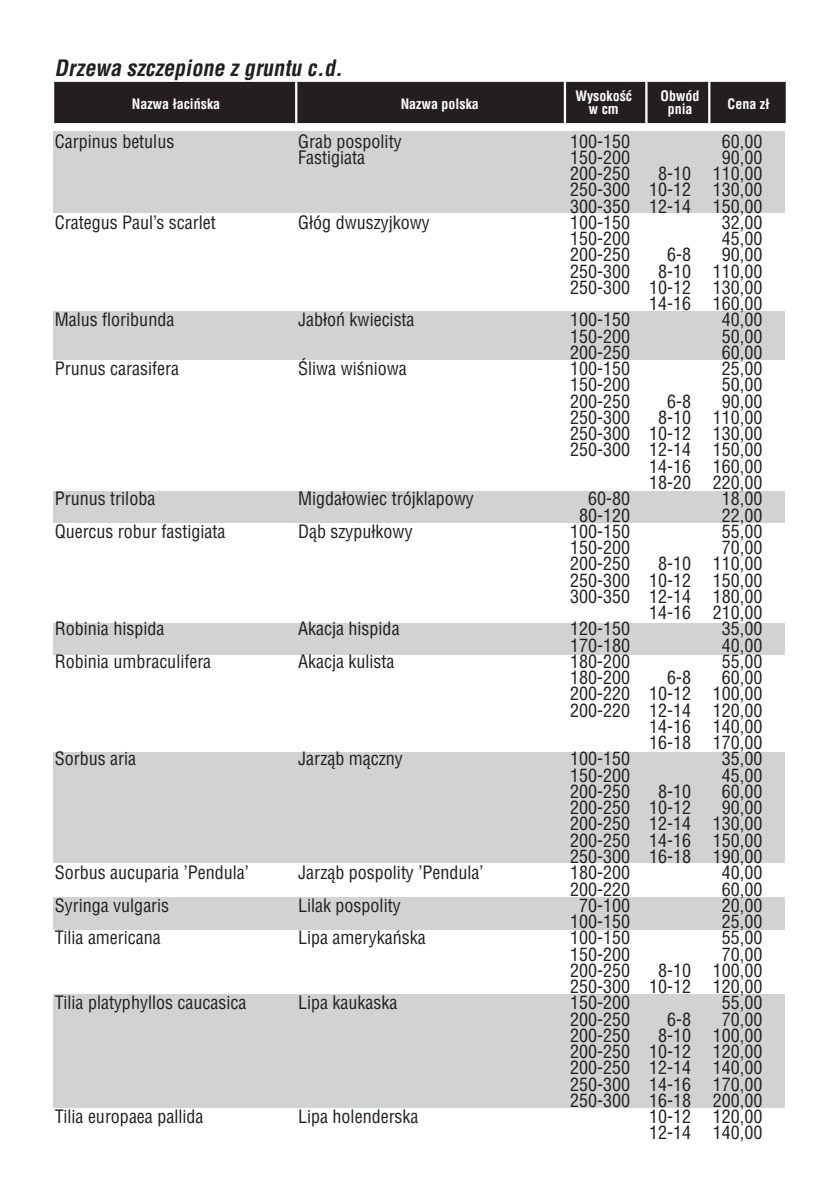
<style>
.page{position:relative;width:840px;height:1191px;background:#fff}
.page>*{position:absolute;margin:0;border:0;box-sizing:border-box;transform-origin:0 0}
.t1{font:italic 700 22px "Switzerland Condensed";color:#231f20}
.t2{font:18px/16.2px "Switzerland Condensed";color:#231f20}
.t3{font:700 14px/13.4px "Switzerland Condensed";color:#fff;text-align:center}
</style>
<div class="page">
<div style="left:53px;top:994px;width:731px;height:114px;background:#d1d2d4"></div>
<div style="left:53px;top:897px;width:731px;height:32px;background:#d1d2d4"></div>
<div style="left:53px;top:752px;width:731px;height:111px;background:#d1d2d4"></div>
<div style="left:53px;top:623px;width:731px;height:31px;background:#d1d2d4"></div>
<div style="left:53px;top:491px;width:731px;height:31px;background:#d1d2d4"></div>
<div style="left:53px;top:311px;width:731px;height:49px;background:#d1d2d4"></div>
<div style="left:53px;top:131px;width:731px;height:81px;background:#d1d2d4"></div>
<div style="left:54px;top:81px;width:731px;height:43px;background:#231f20"></div>
<hr style="left:295px;top:78px;width:2px;height:49px;background:#fff">
<hr style="left:563px;top:78px;width:2px;height:49px;background:#fff">
<hr style="left:645px;top:78px;width:2px;height:49px;background:#fff">
<hr style="left:707px;top:78px;width:3px;height:49px;background:#fff">
<p class="t1" style="left:55px;top:58px;width:289px">Drzewa szczepione z gruntu c.d.</p>
<p class="t3" style="left:132px;top:98px;width:90px">Nazwa łacińska</p>
<p class="t3" style="left:400px;top:98px;width:80px">Nazwa polska</p>
<p class="t3" style="left:660px;top:90px;width:40px">Obwód pnia</p>
<p class="t3" style="left:575px;top:90px;width:58px">Wysokość w cm</p>
<p class="t3" style="left:727px;top:98px;width:43px">Cena zł</p>
<p class="t2" style="left:55px;top:134px;width:121px">Carpinus betulus</p>
<p class="t2" style="left:298px;top:134px;width:105px">Grab pospolity</p>
<p class="t2" style="left:569px;top:134px;width:61px">100-150</p>
<p class="t2" style="left:298px;top:150px;width:68px">Fastigiata</p>
<p class="t2" style="left:569px;top:150px;width:61px">150-200<br>200-250</p>
<p class="t2" style="left:712px;top:134px;width:51px;text-align:center">60,00<br>90,00<br>110,00</p>
<p class="t2" style="left:658px;top:167px;width:34px">8-10</p>
<p class="t2" style="left:569px;top:183px;width:123px">250-300 10-12<br>300-350 12-14</p>
<p class="t2" style="left:712px;top:183px;width:51px">130,00<br>150,00</p>
<p class="t2" style="left:55px;top:216px;width:162px">Crategus Paul's scarlet</p>
<p class="t2" style="left:298px;top:216px;width:133px">Głóg dwuszyjkowy</p>
<p class="t2" style="left:569px;top:216px;width:61px">100-150</p>
<p class="t2" style="left:721px;top:216px;width:42px">32,00</p>
<p class="t2" style="left:569px;top:232px;width:61px">150-200</p>
<p class="t2" style="left:721px;top:232px;width:42px">45,00</p>
<p class="t2" style="left:569px;top:248px;width:61px">200-250</p>
<p class="t2" style="left:666px;top:248px;width:25px">6-8</p>
<p class="t2" style="left:721px;top:248px;width:42px">90,00</p>
<p class="t2" style="left:569px;top:264px;width:61px">250-300</p>
<p class="t2" style="left:569px;top:264px;width:194px;text-align:right">8-10 110,00<br>250-300 10-12 130,00<br>14-16 160,00</p>
<p class="t2" style="left:55px;top:313px;width:121px">Malus floribunda</p>
<p class="t2" style="left:298px;top:313px;width:118px">Jabłoń kwiecista</p>
<p class="t2" style="left:569px;top:313px;width:61px">100-150</p>
<p class="t2" style="left:721px;top:313px;width:42px">40,00</p>
<p class="t2" style="left:569px;top:329px;width:61px">150-200</p>
<p class="t2" style="left:721px;top:329px;width:42px">50,00</p>
<p class="t2" style="left:569px;top:346px;width:61px">200-250</p>
<p class="t2" style="left:721px;top:346px;width:42px">60,00</p>
<p class="t2" style="left:55px;top:362px;width:126px">Prunus carasifera</p>
<p class="t2" style="left:298px;top:362px;width:110px">Śliwa wiśniowa</p>
<p class="t2" style="left:569px;top:362px;width:61px;text-align:justify">100-150<br>150-200<br>200-250</p>
<p class="t2" style="left:712px;top:362px;width:51px;text-align:center">25,00<br>50,00<br>90,00<br>110,00</p>
<p class="t2" style="left:666px;top:394px;width:25px">6-8</p>
<p class="t2" style="left:569px;top:411px;width:61px">250-300</p>
<p class="t2" style="left:657px;top:411px;width:34px">8-10</p>
<p class="t2" style="left:569px;top:427px;width:123px;text-align:right">250-300 10-12<br>250-300 12-14<br>14-16<br>18-20</p>
<p class="t2" style="left:712px;top:427px;width:51px;text-align:justify">130,00<br>150,00<br>160,00<br>220,00</p>
<p class="t2" style="left:55px;top:492px;width:102px">Prunus triloba</p>
<p class="t2" style="left:298px;top:492px;width:177px">Migdałowiec trójklapowy</p>
<p class="t2" style="left:587px;top:492px;width:43px">60-80</p>
<p class="t2" style="left:721px;top:492px;width:42px">18,00</p>
<p class="t2" style="left:578px;top:508px;width:52px">80-120</p>
<p class="t2" style="left:721px;top:508px;width:42px">22,00</p>
<p class="t2" style="left:55px;top:524px;width:172px">Quercus robur fastigiata</p>
<p class="t2" style="left:298px;top:524px;width:116px">Dąb szypułkowy</p>
<p class="t2" style="left:569px;top:524px;width:61px">100-150</p>
<p class="t2" style="left:721px;top:524px;width:42px">55,00</p>
<p class="t2" style="left:569px;top:541px;width:61px">150-200</p>
<p class="t2" style="left:721px;top:541px;width:42px">70,00</p>
<p class="t2" style="left:569px;top:557px;width:61px">200-250</p>
<p class="t2" style="left:569px;top:557px;width:194px;text-indent:88px">8-10 110,00<br>250-300 10-12<br>300-350 12-14</p>
<p class="t2" style="left:712px;top:573px;width:51px">150,00<br>180,00</p>
<p class="t2" style="left:648px;top:606px;width:43px">14-16</p>
<p class="t2" style="left:712px;top:606px;width:51px;text-align:center">210,00<br>35,00<br>40,00</p>
<p class="t2" style="left:55px;top:622px;width:111px">Robinia hispida</p>
<p class="t2" style="left:298px;top:622px;width:103px">Akacja hispida</p>
<p class="t2" style="left:569px;top:622px;width:61px">120-150<br>170-180</p>
<p class="t2" style="left:55px;top:654px;width:158px">Robinia umbraculifera</p>
<p class="t2" style="left:298px;top:654px;width:98px">Akacja kulista</p>
<p class="t2" style="left:569px;top:654px;width:61px">180-200</p>
<p class="t2" style="left:721px;top:654px;width:42px">55,00</p>
<p class="t2" style="left:569px;top:671px;width:61px">180-200</p>
<p class="t2" style="left:666px;top:671px;width:25px">6-8</p>
<p class="t2" style="left:569px;top:671px;width:194px;text-align:right">60,00<br>200-220 10-12 100,00<br>200-220 12-14 120,00<br>14-16 140,00<br>16-18 170,00</p>
<p class="t2" style="left:55px;top:752px;width:83px">Sorbus aria</p>
<p class="t2" style="left:298px;top:752px;width:106px">Jarząb mączny</p>
<p class="t2" style="left:569px;top:752px;width:61px">100-150</p>
<p class="t2" style="left:721px;top:752px;width:42px">35,00</p>
<p class="t2" style="left:569px;top:768px;width:61px">150-200</p>
<p class="t2" style="left:721px;top:768px;width:42px">45,00</p>
<p class="t2" style="left:569px;top:784px;width:61px">200-250</p>
<p class="t2" style="left:657px;top:784px;width:34px">8-10</p>
<p class="t2" style="left:721px;top:784px;width:42px">60,00</p>
<p class="t2" style="left:569px;top:801px;width:123px">200-250 10-12</p>
<p class="t2" style="left:569px;top:801px;width:194px;text-align:justify;text-indent:152px">90,00<br>200-250 12-14 130,00<br>200-250 14-16 150,00<br>250-300 16-18 190,00</p>
<p class="t2" style="left:55px;top:866px;width:195px">Sorbus aucuparia 'Pendula'</p>
<p class="t2" style="left:298px;top:866px;width:187px">Jarząb pospolity 'Pendula'</p>
<p class="t2" style="left:569px;top:866px;width:61px">180-200</p>
<p class="t2" style="left:721px;top:866px;width:42px">40,00</p>
<p class="t2" style="left:569px;top:882px;width:61px">200-220</p>
<p class="t2" style="left:721px;top:882px;width:42px">60,00</p>
<p class="t2" style="left:55px;top:898px;width:116px">Syringa vulgaris</p>
<p class="t2" style="left:298px;top:898px;width:104px">Lilak pospolity</p>
<p class="t2" style="left:578px;top:898px;width:52px">70-100</p>
<p class="t2" style="left:721px;top:898px;width:42px">20,00</p>
<p class="t2" style="left:569px;top:914px;width:61px">100-150</p>
<p class="t2" style="left:721px;top:914px;width:42px">25,00</p>
<p class="t2" style="left:55px;top:931px;width:108px">Tilia americana</p>
<p class="t2" style="left:298px;top:931px;width:129px">Lipa amerykańska</p>
<p class="t2" style="left:569px;top:931px;width:61px">100-150</p>
<p class="t2" style="left:721px;top:931px;width:42px">55,00</p>
<p class="t2" style="left:569px;top:947px;width:61px">150-200<br>200-250</p>
<p class="t2" style="left:712px;top:947px;width:51px;text-align:center">70,00<br>100,00</p>
<p class="t2" style="left:657px;top:963px;width:34px">8-10</p>
<p class="t2" style="left:712px;top:979px;width:51px">120,00</p>
<p class="t2" style="left:721px;top:996px;width:42px">55,00</p>
<p class="t2" style="left:721px;top:1012px;width:42px">70,00</p>
<p class="t2" style="left:712px;top:1028px;width:51px">100,00</p>
<p class="t2" style="left:569px;top:1045px;width:194px">200-250 10-12 120,00</p>
<p class="t2" style="left:569px;top:1061px;width:194px">200-250 12-14 140,00</p>
<p class="t2" style="left:569px;top:1077px;width:123px">250-300 14-16</p>
<p class="t2" style="left:569px;top:1093px;width:123px">250-300 16-18</p>
<p class="t2" style="left:569px;top:979px;width:123px">250-300 10-12</p>
<p class="t2" style="left:55px;top:996px;width:193px">Tilia platyphyllos caucasica</p>
<p class="t2" style="left:298px;top:996px;width:101px">Lipa kaukaska</p>
<p class="t2" style="left:569px;top:996px;width:61px">150-200<br>200-250</p>
<p class="t2" style="left:666px;top:1012px;width:25px">6-8</p>
<p class="t2" style="left:569px;top:1028px;width:61px">200-250</p>
<p class="t2" style="left:657px;top:1028px;width:34px">8-10</p>
<p class="t2" style="left:712px;top:1077px;width:51px">170,00<br>200,00</p>
<p class="t2" style="left:55px;top:1110px;width:150px">Tilia europaea pallida</p>
<p class="t2" style="left:298px;top:1110px;width:122px">Lipa holenderska</p>
<p class="t2" style="left:648px;top:1110px;width:115px">10-12 120,00<br>12-14 140,00</p>
</div>
